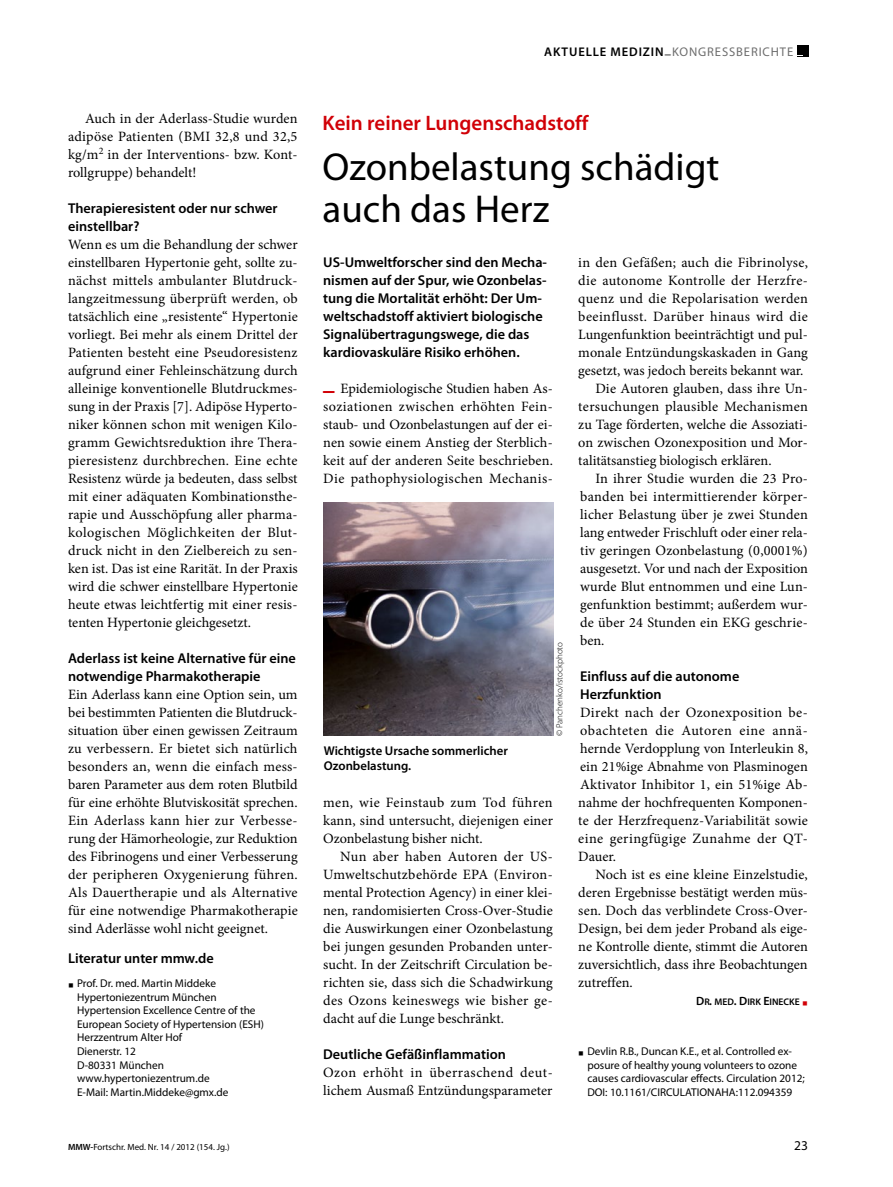
<style>
.page{position:relative;width:893px;height:1187px;background:#fff}
.page>*{position:absolute;margin:0;border:0;box-sizing:border-box;transform-origin:0 0}
.t1{font:40.2px "Myriad Pro";color:#d10007;scale:.57 1}
.t2{font:39px/42px "Myriad Pro";color:#000}
.t3{font:600 21px "Myriad Pro";color:#d10007}
.t4{font:14.25px/18px "Minion Pro";letter-spacing:.005em;color:#000;text-align:justify}
.t5{font:600 14.25px/18px "Myriad Pro";color:#000}
.t6{font:14.25px "Minion Pro";letter-spacing:.025em;color:#000}
.t7{font:14.25px "Minion Pro";letter-spacing:.03em;color:#000}
.t8{font:13.5px "Myriad Pro";color:#000}
.t9{font:600 12.75px/15px "Myriad Pro";color:#000}
.t10{font:12.6px "Myriad Pro";letter-spacing:.07em;color:#6e6e6e}
.t11{font:11.25px/13.5px "Myriad Pro";color:#000}
.t12{font:9.6px "Myriad Pro Semibold SC800";color:#000}
.t13{font:9px "Myriad Pro";color:#000}
.t14{font:300 9px "Myriad Pro";color:#000}
.s1{font-family:"Minion Pro";font-size:14.25px}
.s2{font-weight:600;color:#000}
.s3{font-size:12px}
.s4{font-family:"Minion Pro";font-size:14.25px;color:#d10007}
.s5{font-weight:600}
</style>
<div class="page">
<div style="left:797px;top:45px;width:11px;height:12px;background:#000"></div>
<img style="left:323px;top:502px;width:230px;height:233px">
<p class="t4" style="left:68px;top:109px;width:231px;text-indent:17px">Auch in der Aderlass-Studie wurden adipöse Patienten (BMI 32,8 und 32,5 kg/m<sup>2</sup> in der Interventions- bzw. Kont&shy;rollgruppe) behandelt!</p>
<p class="t5" style="left:68px;top:199px;width:211px">Therapieresistent oder nur schwer einstellbar?</p>
<p class="t4" style="left:68px;top:235px;width:231px">Wenn es um die Behandlung der schwer einstellbaren Hypertonie geht, sollte zu&shy;nächst mittels ambulanter Blutdruck&shy;langzeitmessung überprüft werden, ob tatsächlich eine „resistente“ Hypertonie vorliegt. Bei mehr als einem Drittel der Patienten besteht eine Pseudoresistenz aufgrund einer Fehleinschätzung durch alleinige konventionelle Blutdruckmes&shy;sung in der Praxis [7]. Adipöse Hyperto&shy;niker können schon mit wenigen Kilo&shy;gramm Gewichtsreduktion ihre Thera&shy;pieresistenz durchbrechen. Eine echte Resistenz würde ja bedeuten, dass selbst mit einer adäquaten Kombinationsthe&shy;rapie und Ausschöpfung aller pharma&shy;kologischen Möglichkeiten der Blut&shy;druck nicht in den Zielbereich zu sen&shy;ken ist. Das ist eine Rarität. In der Praxis wird die schwer einstellbare Hypertonie heute etwas leichtfertig mit einer resis&shy;tenten Hypertonie gleichgesetzt.</p>
<p class="t5" style="left:68px;top:649px;width:229px">Aderlass ist keine Alternative für eine notwendige Pharmakotherapie</p>
<p class="t4" style="left:68px;top:685px;width:231px">Ein Aderlass kann eine Option sein, um bei bestimmten Patienten die Blutdruck&shy;situation über einen gewissen Zeitraum zu verbessern. Er bietet sich natürlich besonders an, wenn die einfach mess&shy;baren Parameter aus dem roten Blutbild für eine erhöhte Blutviskosität sprechen.<br>Ein Aderlass kann hier zur Verbesse&shy;rung der Hämorheologie, zur Reduktion des Fibrinogens und einer Verbesserung der peripheren Oxygenierung führen.<br>Als Dauertherapie und als Alternative für eine notwendige Pharmakotherapie sind Aderlässe wohl nicht geeignet.</p>
<p class="t5" style="left:68px;top:949px;width:147px">Literatur unter mmw.de</p>
<p class="t11" style="left:77px;top:976px;width:188px;text-indent:-9px"><span class="s1">■</span> Prof. Dr. med. Martin Middeke<br>Hypertoniezentrum München<br>Hypertension Excellence Centre of the<br>European Society of Hypertension (ESH)<br>Herzzentrum Alter Hof<br>Dienerstr. 12<br>D-80331 München www.hypertoniezentrum.de<br>E-Mail: Martin.Middeke@gmx.de</p>
<p class="t10" style="left:544px;top:44px;width:250px"><span class="s2">AKTUELLE MEDIZIN</span><sub>–</sub>KONGRESSBERICHTE</p>
<h3 class="t3" style="left:323px;top:109px;width:268px">Kein reiner Lungenschadstoff</h3>
<h2 class="t2" style="left:323px;top:145px;width:398px">Ozonbelastung schädigt auch das Herz</h2>
<p class="t5" style="left:323px;top:253px;width:225px">US-Umweltforscher sind den Mecha&shy;nismen auf der Spur, wie Ozonbelas&shy;tung die Mortalität erhöht: Der Um&shy;weltschadstoff aktiviert biologische Signalübertragungswege, die das kardiovaskuläre Risiko erhöhen.</p>
<h1 class="t1" style="left:323px;top:350px;width:22px">_</h1>
<p class="t4" style="left:578px;top:253px;width:231px">in den Gefäßen; auch die Fibrinolyse,</p>
<p class="t6" style="left:578px;top:271px;width:231px">die autonome Kontrolle der Herzfre-</p>
<p class="t4" style="left:578px;top:289px;width:231px">quenz und die Repolarisation werden</p>
<p class="t7" style="left:578px;top:307px;width:231px">beeinflusst. Darüber hinaus wird die</p>
<p class="t4" style="left:578px;top:325px;width:231px">Lungenfunktion beeinträchtigt und pul-</p>
<p class="t4" style="left:578px;top:343px;width:231px">monale Entzündungskaskaden in Gang</p>
<p class="t4" style="left:578px;top:361px;width:227px">gesetzt, was jedoch bereits bekannt war.</p>
<p class="t4" style="left:595px;top:379px;width:214px">Die Autoren glauben, dass ihre Un-</p>
<p class="t4" style="left:578px;top:397px;width:231px">tersuchungen plausible Mechanismen</p>
<p class="t4" style="left:578px;top:415px;width:231px">zu Tage förderten, welche die Assoziati-</p>
<p class="t4" style="left:578px;top:433px;width:231px">on zwischen Ozonexposition und Mor-</p>
<p class="t4" style="left:578px;top:451px;width:195px">talitätsanstieg biologisch erklären.</p>
<p class="t4" style="left:595px;top:469px;width:214px">In ihrer Studie wurden die 23 Pro-</p>
<p class="t6" style="left:580px;top:487px;width:229px">banden bei intermittierender körper-</p>
<p class="t4" style="left:580px;top:505px;width:229px">licher Belastung über je zwei Stunden</p>
<p class="t4" style="left:580px;top:523px;width:229px">lang entweder Frischluft oder einer rela-</p>
<p class="t4" style="left:580px;top:541px;width:229px">tiv geringen Ozonbelastung (0,0001%)</p>
<p class="t4" style="left:580px;top:559px;width:229px">ausgesetzt. Vor und nach der Exposition</p>
<p class="t4" style="left:580px;top:577px;width:229px">wurde Blut entnommen und eine Lun-</p>
<p class="t4" style="left:580px;top:595px;width:229px">genfunktion bestimmt; außerdem wur-</p>
<p class="t4" style="left:580px;top:613px;width:229px">de über 24 Stunden ein EKG geschrie-</p>
<p class="t4" style="left:580px;top:631px;width:26px">ben.</p>
<p class="t5" style="left:580px;top:667px;width:161px">Einfluss auf die autonome<br>Herzfunktion</p>
<p class="t4" style="left:578px;top:703px;width:231px">Direkt nach der Ozonexposition be&shy;obachteten die Autoren eine annä&shy;hernde Verdopplung von Interleukin 8, ein 21%ige Abnahme von Plasminogen Aktivator Inhibitor 1, ein 51%ige Ab&shy;nahme der hochfrequenten Komponen&shy;te der Herzfrequenz-Variabilität sowie eine geringfügige Zunahme der QT-Dauer.</p>
<p class="t4" style="left:578px;top:865px;width:231px;text-indent:17px">Noch ist es eine kleine Einzelstudie, deren Ergebnisse bestätigt werden müs&shy;sen. Doch das verblindete Cross-Over-Design, bei dem jeder Proband als eige&shy;ne Kontrolle diente, stimmt die Autoren zuversichtlich, dass ihre Beobachtungen zutreffen.</p>
<p class="t12" style="left:696px;top:996px;width:113px"><span class="s3">D</span>R<span class="s3">.</span> MED<span class="s3">. D</span>IRK <span class="s3">E</span>INECKE <span class="s4">■</span></p>
<p class="t4" style="left:323px;top:379px;width:231px;text-indent:17px">Epidemiologische Studien haben As&shy;soziationen zwischen erhöhten Fein&shy;staub- und Ozonbelastungen auf der ei&shy;nen sowie einem Anstieg der Sterblich&shy;keit auf der anderen Seite beschrieben.<br>Die pathophysiologischen Mechanis-</p>
<p class="t14" style="left:554px;top:736px;width:95px;rotate:-90deg">© Panchenko/istockphoto</p>
<p class="t9" style="left:324px;top:743px;width:185px">Wichtigste Ursache sommerlicher<br>Ozonbelastung.</p>
<p class="t4" style="left:323px;top:793px;width:231px">men, wie Feinstaub zum Tod führen kann, sind untersucht, diejenigen einer Ozonbelastung bisher nicht.</p>
<p class="t4" style="left:323px;top:847px;width:231px;text-indent:17px">Nun aber haben Autoren der US-Umweltschutzbehörde EPA (Environ&shy;mental Protection Agency) in einer klei&shy;nen, randomisierten Cross-Over-Studie die Auswirkungen einer Ozonbelastung bei jungen gesunden Probanden unter&shy;sucht. In der Zeitschrift Circulation be&shy;richten sie, dass sich die Schadwirkung des Ozons keineswegs wie bisher ge&shy;dacht auf die Lunge beschränkt.</p>
<p class="t5" style="left:323px;top:1045px;width:184px">Deutliche Gefäßinflammation</p>
<p class="t4" style="left:323px;top:1063px;width:231px">Ozon erhöht in überraschend deut&shy;lichem Ausmaß Entzündungsparameter</p>
<p class="t11" style="left:587px;top:1044px;width:219px;text-indent:-9px"><span class="s1">■</span> Devlin R.B., Duncan K.E., et al. Controlled ex&shy;posure of healthy young volunteers to ozone causes cardiovascular effects. Circulation 2012; DOI: 10.1161/CIRCULATIONAHA:112.094359</p>
<p class="t13" style="left:68px;top:1140px;width:163px"><span class="s5">MMW-</span>Fortschr. Med. Nr. 14 / 2012 (154. Jg.)</p>
<p class="t8" style="left:794px;top:1136px;width:15px">23</p>
</div>
